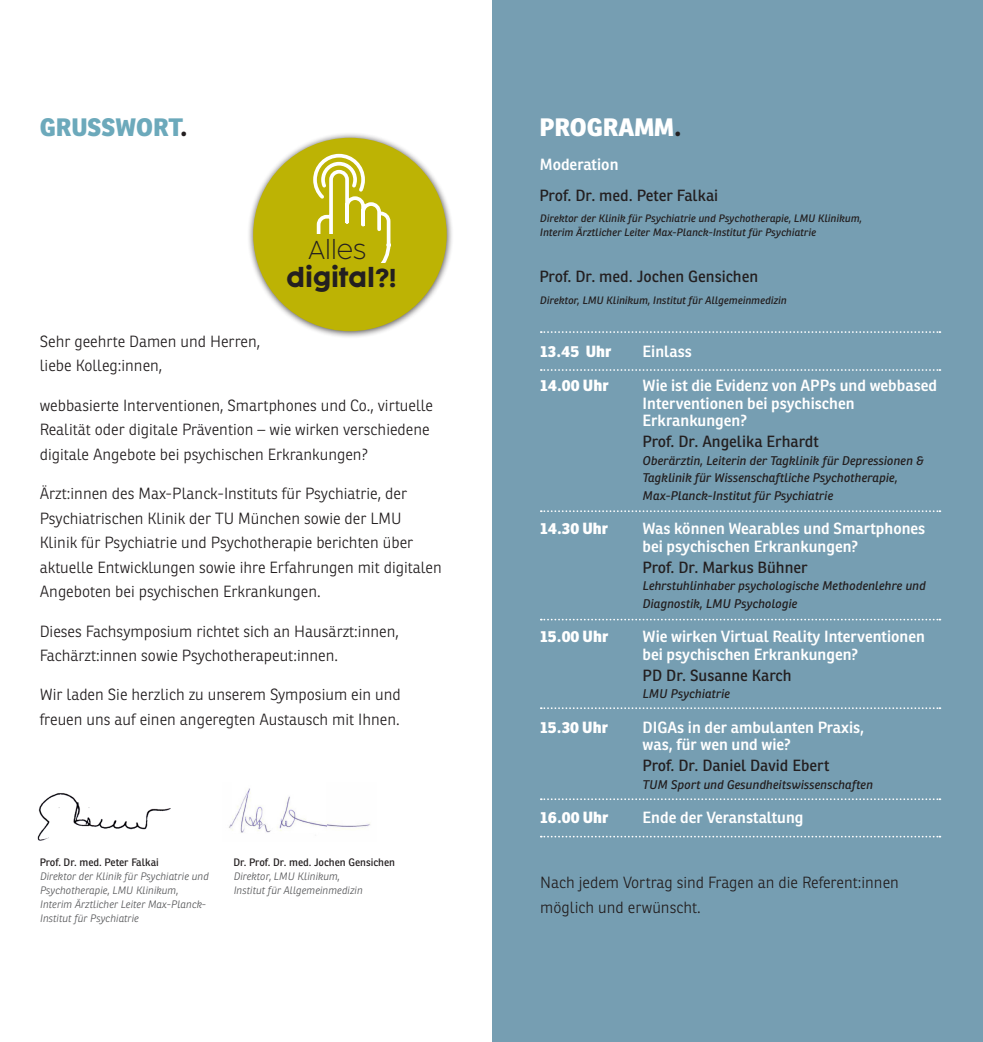
<style>
.page{position:relative;width:983px;height:1042px;background:#fff}
.page>*{position:absolute;margin:0;border:0;box-sizing:border-box;transform-origin:0 0}
.t1{font:800 25.72px "Coco Sharp XL";color:#231f20}
.t2{font:300 25.72px "Coco Sharp XL";color:#231f20}
.t3{font:800 24.5px "Ronnia";color:#6ca9bb}
.t4{font:800 24.5px "Ronnia";color:#fff}
.t5{font:300 15.75px/24.5px "Ronnia";color:#231f20}
.t6{font:600 15.75px/17.5px "Ronnia Basic";color:#fff}
.t7{font:15.75px "Ronnia Basic Rg";color:#231f20}
.t8{font:800 15.75px "Ronnia";color:#fff}
.t9{font:italic 12.25px/17.5px "Ronnia";color:#231f20}
.t10{font:italic 10.5px/14px "Ronnia";color:#231f20}
.t11{font:italic 300 10.5px/14px "Ronnia";color:#57585a}
.t12{font:10.5px "Ronnia Basic Rg";color:#231f20}
.s1{color:#231f20}
</style>
<div class="page">
<div style="left:492px;top:0;width:490px;height:1042px;background:#769eb2"></div>
<svg style="left:540px;top:331px;width:400px;height:2px"></svg>
<svg style="left:540px;top:369px;width:400px;height:2px"></svg>
<svg style="left:540px;top:510px;width:400px;height:2px"></svg>
<svg style="left:540px;top:707px;width:400px;height:2px"></svg>
<svg style="left:540px;top:836px;width:400px;height:1px"></svg>
<svg style="left:540px;top:798px;width:400px;height:2px"></svg>
<svg style="left:540px;top:619px;width:400px;height:1px"></svg>
<img style="left:37px;top:793px;width:134px;height:48px">
<div style="left:247px;top:132px;width:206px;height:206px;background:#231f20;opacity:.75"></div>
<div style="left:253px;top:138px;width:193px;height:193px;background:#bdb304;border-radius:50%"></div>
<svg style="left:313px;top:153px;width:78px;height:110px"></svg>
<div style="left:275px;top:234px;width:95px;height:51px;background:#bdb304"></div>
<img style="left:229px;top:788px;width:141px;height:45px">
<h2 class="t3" style="left:40px;top:111px;width:149px">GRUSSWORT<span class="s1">.</span></h2>
<h1 class="t2" style="left:308px;top:235px;width:59px">Alles</h1>
<h1 class="t1" style="left:286px;top:263px;width:112px">digital?!</h1>
<p class="t5" style="left:40px;top:329px;width:222px">Sehr geehrte Damen und Herren, liebe Kolleg:innen,</p>
<p class="t5" style="left:40px;top:393px;width:395px">webbasierte Interventionen, Smartphones und Co., virtuelle<br>Realität oder digitale Prävention – wie wirken verschiedene digitale Angebote bei psychischen Erkrankungen?</p>
<p class="t5" style="left:40px;top:481px;width:403px">Ärzt:innen des Max-Planck-Instituts für Psychiatrie, der Psychiatrischen Klinik der TU München sowie der LMU Klinik für Psychiatrie und Psychotherapie berichten über aktuelle Entwicklungen sowie ihre Erfahrungen mit digitalen Angeboten bei psychischen Erkrankungen.</p>
<p class="t5" style="left:40px;top:619px;width:360px">Dieses Fachsymposium richtet sich an Hausärzt:innen,<br>Fachärzt:innen sowie Psychotherapeut:innen.</p>
<p class="t5" style="left:40px;top:682px;width:362px">Wir laden Sie herzlich zu unserem Symposium ein und freuen uns auf einen angeregten Austausch mit Ihnen.</p>
<p class="t12" style="left:40px;top:856px;width:121px">Prof. Dr. med. Peter Falkai</p>
<p class="t11" style="left:40px;top:869px;width:170px">Direktor der Klinik für Psychiatrie und Psychotherapie, LMU Klinikum, Interim Ärztlicher Leiter Max-Planck-Institut für Psychiatrie</p>
<p class="t12" style="left:233px;top:856px;width:163px">Dr. Prof. Dr. med. Jochen Gensichen</p>
<p class="t11" style="left:233px;top:869px;width:131px">Direktor, LMU Klinikum,<br>Institut für Allgemeinmedizin</p>
<h2 class="t4" style="left:539px;top:111px;width:144px">PROGRAMM<span class="s1">.</span></h2>
<p class="t6" style="left:539px;top:155px;width:80px">Moderation</p>
<p class="t7" style="left:539px;top:185px;width:180px">Prof. Dr. med. Peter Falkai</p>
<p class="t10" style="left:539px;top:211px;width:323px">Direktor der Klinik für Psychiatrie und Psychotherapie, LMU Klinikum,<br>Interim Ärztlicher Leiter Max-Planck-Institut für Psychiatrie</p>
<p class="t7" style="left:539px;top:267px;width:220px">Prof. Dr. med. Jochen Gensichen</p>
<p class="t10" style="left:539px;top:293px;width:248px">Direktor, LMU Klinikum, Institut für Allgemeinmedizin</p>
<p class="t8" style="left:540px;top:341px;width:73px">13.45 Uhr</p>
<p class="t6" style="left:642px;top:342px;width:51px">Einlass</p>
<p class="t8" style="left:540px;top:375px;width:70px">14.00 Uhr</p>
<p class="t6" style="left:642px;top:377px;width:296px">Wie ist die Evidenz von APPs und webbased<br>Interventionen bei psychischen<br>Erkrankungen?</p>
<p class="t7" style="left:642px;top:432px;width:178px">Prof. Dr. Angelika Erhardt</p>
<p class="t9" style="left:642px;top:451px;width:283px">Oberärztin, Leiterin der Tagklinik für Depressionen &amp;<br>Tagklinik für Wissenschaftliche Psychotherapie,<br>Max-Planck-Institut für Psychiatrie</p>
<p class="t8" style="left:540px;top:518px;width:69px">14.30 Uhr</p>
<p class="t6" style="left:642px;top:520px;width:284px">Was können Wearables und Smartphones bei psychischen Erkrankungen?</p>
<p class="t7" style="left:642px;top:557px;width:167px">Prof. Dr. Markus Bühner</p>
<p class="t9" style="left:642px;top:577px;width:284px">Lehrstuhlinhaber psychologische Methodenlehre und<br>Diagnostik, LMU Psychologie</p>
<p class="t8" style="left:540px;top:626px;width:69px">15.00 Uhr</p>
<p class="t6" style="left:642px;top:628px;width:284px">Wie wirken Virtual Reality Interventionen bei psychischen Erkrankungen?</p>
<p class="t7" style="left:642px;top:665px;width:150px">PD Dr. Susanne Karch</p>
<p class="t9" style="left:642px;top:685px;width:89px">LMU Psychiatrie</p>
<p class="t8" style="left:540px;top:717px;width:69px">15.30 Uhr</p>
<p class="t6" style="left:642px;top:718px;width:223px">DIGAs in der ambulanten Praxis, was, für wen und wie?</p>
<p class="t7" style="left:642px;top:755px;width:188px">Prof. Dr. Daniel David Ebert</p>
<p class="t9" style="left:642px;top:775px;width:232px">TUM Sport und Gesundheitswissenschaften</p>
<p class="t8" style="left:540px;top:807px;width:70px">16.00 Uhr</p>
<p class="t6" style="left:642px;top:808px;width:162px">Ende der Veranstaltung</p>
<p class="t5" style="left:540px;top:870px;width:360px">Nach jedem Vortrag sind Fragen an die Referent:innen möglich und erwünscht.</p>
</div>
